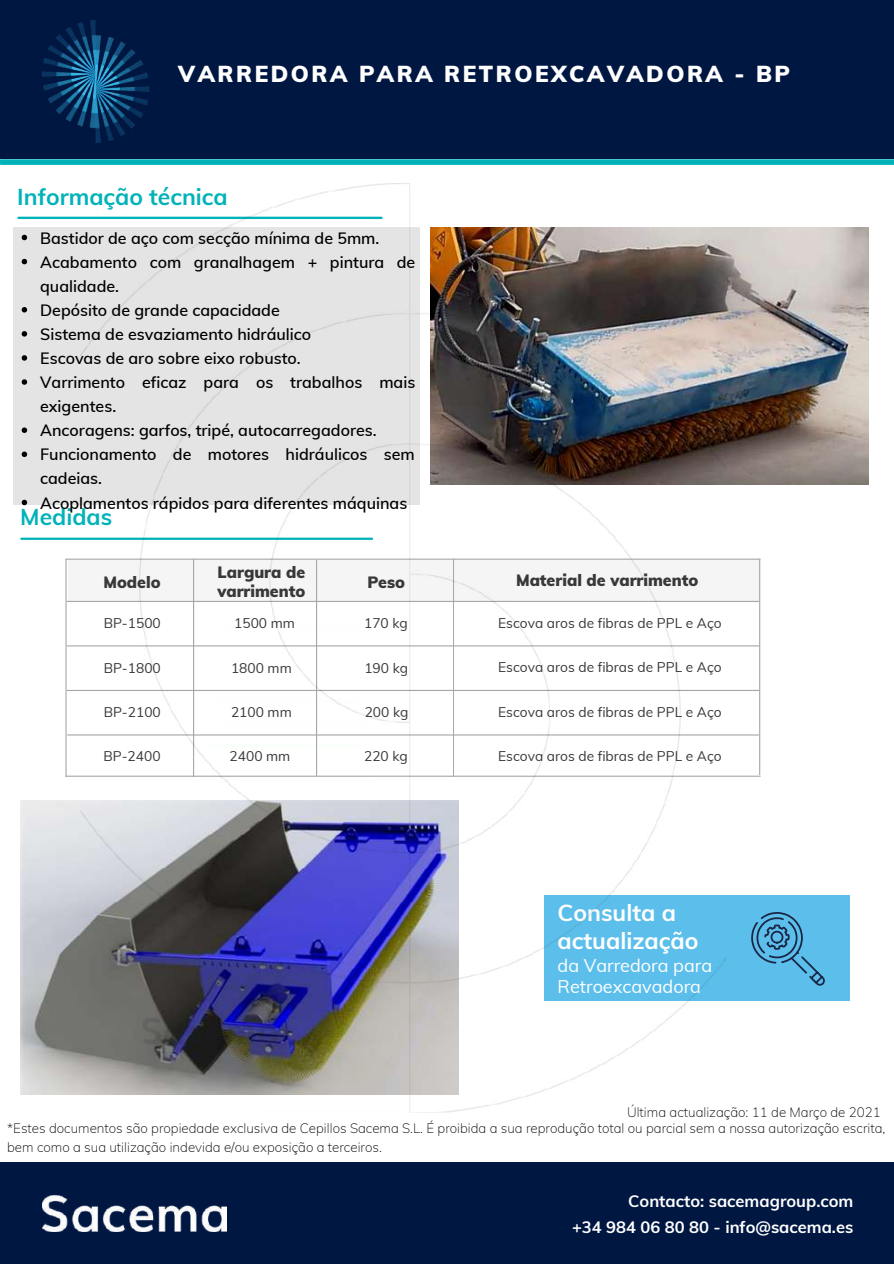
<style>
.page{position:relative;width:894px;height:1264px;background:#fff}
.page>*{position:absolute;margin:0;border:0;box-sizing:border-box;transform-origin:0 0}
.t1{font:700 23.1px/28.2px "Muli";color:#fff}
.t2{font:700 22.95px "Muli";color:#00b3b9}
.t3{font:900 22.5px "Muli";letter-spacing:.11em;color:#fff}
.t4{font:18px/21.5px "Muli";color:#fff}
.t5{font:700 16.5px/26px "Muli";color:#fff;text-align:right}
.t6{font:600 16.05px/24.2px "Muli";color:#000}
.t7{font:900 16.05px/19.5px "Muli";color:#383838}
.t8{font:13.8px "Muli";color:#383838}
.t9{font:200 13.35px/18.8px "Muli";color:#000}
</style>
<div class="page">
<div style="left:0;top:0;width:893px;height:159px;background:#001742"></div>
<img style="left:42px;top:20px;width:108px;height:122px">
<div style="left:1px;top:159px;width:892px;height:6px;background:#00b3b9"></div>
<hr style="left:21px;top:537px;width:351px;height:3px;background:#00b3b9">
<div style="left:0;top:1162px;width:893px;height:101px;background:#001742"></div>
<img style="left:42px;top:1195px;width:184px;height:36px">
<div style="left:13px;top:227px;width:406px;height:277px;background:#e4e4e4"></div>
<hr style="left:18px;top:217px;width:363px;height:2px;background:#00b3b9">
<hr style="left:67px;top:645px;width:691px;height:1px;background:#a6a6a6">
<hr style="left:67px;top:690px;width:691px;height:1px;background:#a6a6a6">
<hr style="left:68px;top:734px;width:690px;height:1px;background:#a6a6a6">
<hr style="left:67px;top:601px;width:691px;height:1px;background:#a6a6a6">
<hr style="left:66px;top:558px;width:694px;height:1px;background:#a6a6a6">
<div style="left:68px;top:559px;width:692px;height:41px;background:#f5f5f5"></div>
<hr style="left:66px;top:775px;width:694px;height:1px;background:#a6a6a6">
<hr style="left:65px;top:559px;width:2px;height:217px;background:#a6a6a6">
<hr style="left:759px;top:559px;width:1px;height:215px;background:#a6a6a6">
<img style="left:726px;top:227px;width:141px;height:257px">
<img style="left:20px;top:801px;width:61px;height:293px">
<div style="left:544px;top:894px;width:305px;height:106px;background:#5cbfeb"></div>
<svg style="left:751px;top:912px;width:73px;height:73px"></svg>
<img style="left:81px;top:184px;width:645px;height:928px">
<svg style="left:22px;top:235px;width:5px;height:5px"></svg>
<svg style="left:22px;top:259px;width:5px;height:5px"></svg>
<svg style="left:22px;top:307px;width:5px;height:5px"></svg>
<svg style="left:22px;top:331px;width:5px;height:5px"></svg>
<svg style="left:22px;top:355px;width:5px;height:6px"></svg>
<svg style="left:22px;top:379px;width:5px;height:6px"></svg>
<svg style="left:22px;top:427px;width:5px;height:6px"></svg>
<svg style="left:22px;top:451px;width:5px;height:6px"></svg>
<svg style="left:22px;top:500px;width:5px;height:5px"></svg>
<h3 class="t3" style="left:178px;top:60px;width:613px">VARREDORA PARA RETROEXCAVADORA - BP</h3>
<h2 class="t2" style="left:17px;top:182px;width:212px">Informação técnica</h2>
<p class="t6" style="left:40px;top:225px;width:376px">Bastidor de aço com secção mínima de 5mm.<br>Acabamento com granalhagem + pintura de qualidade.<br>Depósito de grande capacidade<br>Sistema de esvaziamento hidráulico<br>Escovas de aro sobre eixo robusto.<br>Varrimento eficaz para os trabalhos mais exigentes.<br>Ancoragens: garfos, tripé, autocarregadores.<br>Funcionamento de motores hidráulicos sem cadeias.<br>Acoplamentos rápidos para diferentes máquinas</p>
<h2 class="t2" style="left:20px;top:502px;width:93px">Medidas</h2>
<p class="t7" style="left:217px;top:562px;width:89px">Largura de varrimento</p>
<p class="t7" style="left:103px;top:572px;width:59px">Modelo</p>
<p class="t7" style="left:367px;top:572px;width:39px">Peso</p>
<p class="t8" style="left:104px;top:614px;width:59px">BP-1500</p>
<p class="t8" style="left:234px;top:614px;width:62px">1500 mm</p>
<p class="t8" style="left:364px;top:614px;width:45px">170 kg</p>
<p class="t8" style="left:104px;top:658px;width:59px">BP-1800</p>
<p class="t8" style="left:231px;top:658px;width:62px">1800 mm</p>
<p class="t8" style="left:364px;top:658px;width:45px">190 kg</p>
<p class="t8" style="left:104px;top:703px;width:59px">BP-2100</p>
<p class="t8" style="left:231px;top:703px;width:62px">2100 mm</p>
<p class="t8" style="left:364px;top:703px;width:45px">200 kg</p>
<p class="t8" style="left:103px;top:746px;width:59px">BP-2400</p>
<p class="t8" style="left:229px;top:746px;width:62px">2400 mm</p>
<p class="t8" style="left:364px;top:746px;width:45px">220 kg</p>
<p class="t7" style="left:516px;top:570px;width:184px">Material de varrimento</p>
<p class="t8" style="left:498px;top:614px;width:225px">Escova aros de fibras de PPL e Aço</p>
<p class="t8" style="left:498px;top:658px;width:225px">Escova aros de fibras de PPL e Aço</p>
<p class="t8" style="left:498px;top:703px;width:225px">Escova aros de fibras de PPL e Aço</p>
<p class="t8" style="left:498px;top:747px;width:225px">Escova aros de fibras de PPL e Aço</p>
<h1 class="t1" style="left:557px;top:898px;width:142px">Consulta a actualização</h1>
<p class="t4" style="left:557px;top:954px;width:156px">da Varredora para<br>Retroexcavadora</p>
<p class="t9" style="left:627px;top:1102px;width:255px">Última actualização: 11 de Março de 2021</p>
<p class="t9" style="left:7px;top:1118px;width:879px">*Estes documentos são propiedade exclusiva de Cepillos Sacema S.L. É proibida a sua reprodução total ou parcial sem a nossa autorização escrita, bem como a sua utilização indevida e/ou exposição a terceiros.</p>
<p class="t5" style="left:572px;top:1187px;width:283px">Contacto: sacemagroup.com<br>+34 984 06 80 80 - info@sacema.es</p>
</div>
